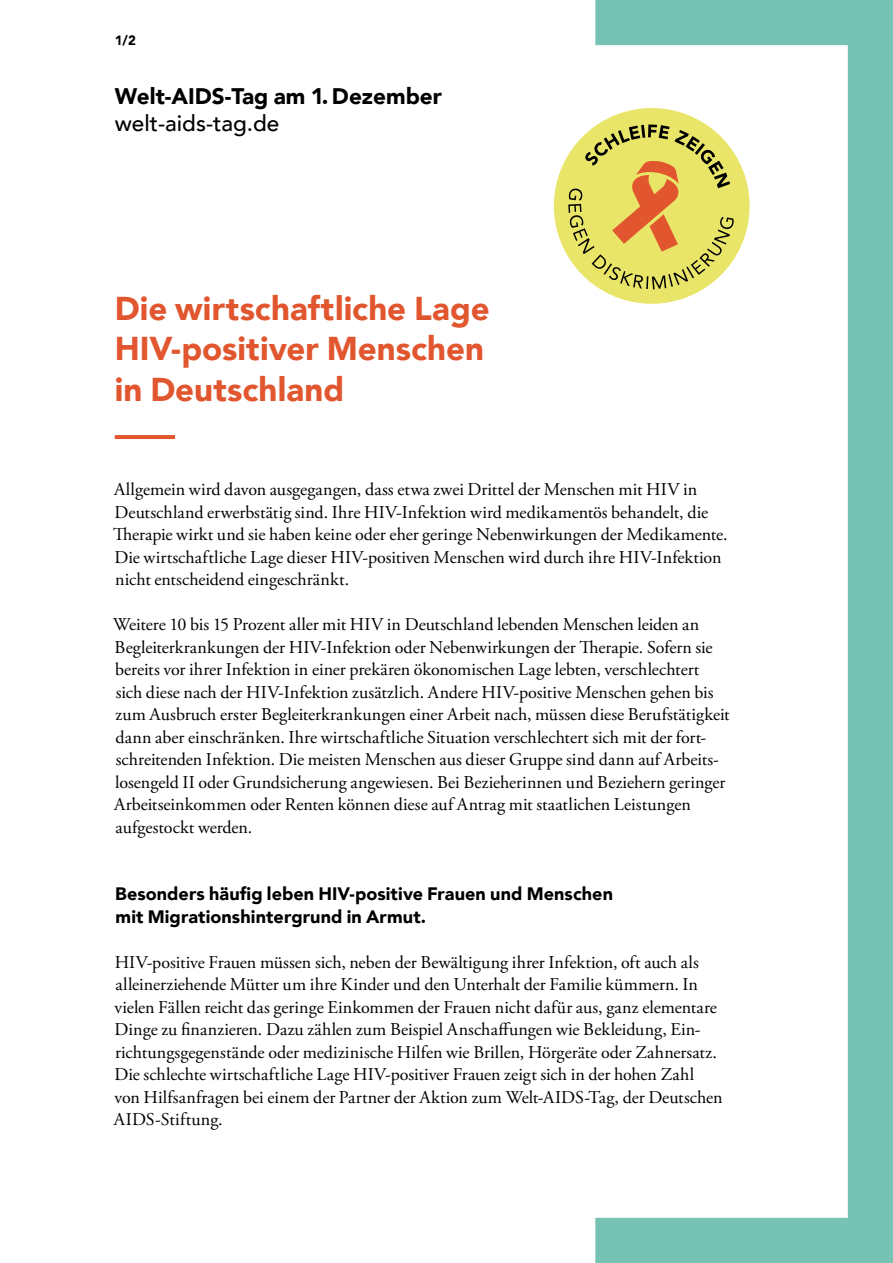
<style>
.page{position:relative;width:893px;height:1263px;background:#fff}
.page>*{position:absolute;margin:0;border:0;box-sizing:border-box;transform-origin:0 0}
.t1{font:900 33px/40.5px "Avenir";letter-spacing:.005em;color:#e1562e}
.t2{font:900 22.5px/27px "Avenir";color:#000}
.t3{font:18px/22.5px "Adobe Garamond Pro";color:#000}
.t4{font:900 18px/22.5px "Avenir";letter-spacing:.005em;color:#000}
.t5{font:900 13.5px "Avenir";color:#000}
.s1{font-weight:500}
</style>
<div class="page">
<svg style="left:595px;top:0;width:298px;height:1263px"></svg>
<svg style="left:553px;top:99px;width:206px;height:214px"></svg>
<svg style="left:568px;top:124px;width:166px;height:165px;background:#d9c863"></svg>
<svg style="left:115px;top:435px;width:60px;height:4px"></svg>
<p class="t5" style="left:115px;top:29px;width:23px">1/2</p>
<h1 class="t2" style="left:115px;top:82px;width:329px">Welt-AIDS-Tag am 1. Dezember <span class="s1">welt-aids-tag.de</span></h1>
<h2 class="t1" style="left:115px;top:287px;width:376px">Die wirtschaftliche Lage<br>HIV-positiver Menschen in Deutschland</h2>
<p class="t3" style="left:113px;top:479px;width:616px">Allgemein wird davon ausgegangen, dass etwa zwei Drittel der Menschen mit HIV in Deutschland erwerbstätig sind. Ihre HIV-Infektion wird medikamentös behandelt, die Therapie wirkt und sie haben keine oder eher geringe Nebenwirkungen der Medikamente.<br>Die wirtschaftliche Lage dieser HIV-positiven Menschen wird durch ihre HIV-Infektion nicht entscheidend eingeschränkt.</p>
<p class="t3" style="left:113px;top:614px;width:618px">Weitere 10 bis 15 Prozent aller mit HIV in Deutschland lebenden Menschen leiden an Begleiterkrankungen der HIV-Infektion oder Nebenwirkungen der Therapie. Sofern sie bereits vor ihrer Infektion in einer prekären ökonomischen Lage lebten, verschlechtert<br>sich diese nach der HIV-Infektion zusätzlich. Andere HIV-positive Menschen gehen bis zum Ausbruch erster Begleiterkrankungen einer Arbeit nach, müssen diese Berufstätigkeit dann aber einschränken. Ihre wirtschaftliche Situation verschlechtert sich mit der fort&shy;schreitenden Infektion. Die meisten Menschen aus dieser Gruppe sind dann auf Arbeits&shy;losengeld II oder Grundsicherung angewiesen. Bei Bezieherinnen und Beziehern geringer Arbeitseinkommen oder Renten können diese auf Antrag mit staatlichen Leistungen aufgestockt werden.</p>
<h3 class="t4" style="left:115px;top:882px;width:499px">Besonders häufig leben HIV-positive Frauen und Menschen mit Migrationshintergrund in Armut.</h3>
<p class="t3" style="left:114px;top:951px;width:610px">HIV-positive Frauen müssen sich, neben der Bewältigung ihrer Infektion, oft auch als alleinerziehende Mütter um ihre Kinder und den Unterhalt der Familie kümmern. In vielen Fällen reicht das geringe Einkommen der Frauen nicht dafür aus, ganz elementare Dinge zu finanzieren. Dazu zählen zum Beispiel Anschaffungen wie Bekleidung, Ein&shy;richtungsgegenstände oder medizinische Hilfen wie Brillen, Hörgeräte oder Zahnersatz.<br>Die schlechte wirtschaftliche Lage HIV-positiver Frauen zeigt sich in der hohen Zahl von Hilfsanfragen bei einem der Partner der Aktion zum Welt-AIDS-Tag, der Deutschen AIDS-Stiftung.</p>
</div>
